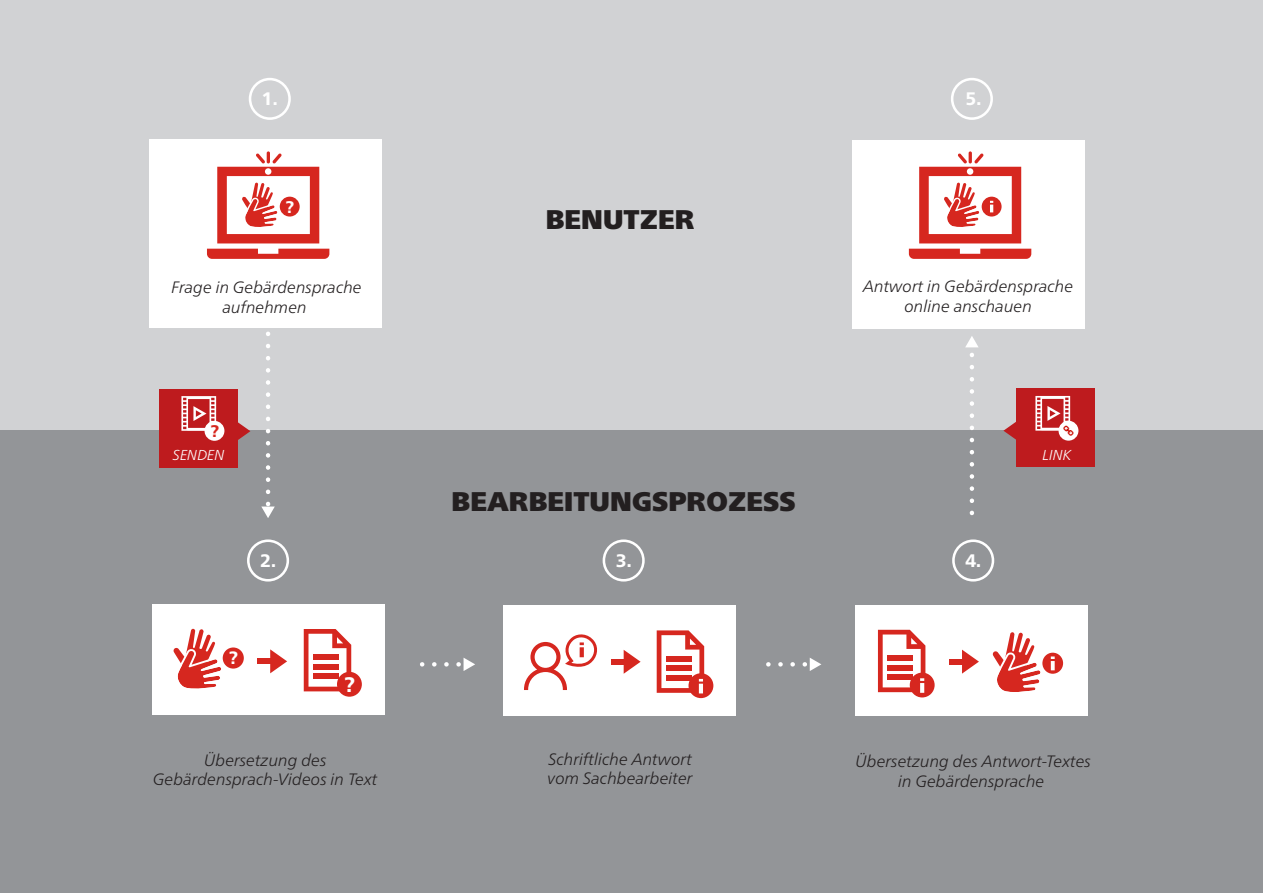
<style>
.page{position:relative;width:1263px;height:893px;background:#fff}
.page>*{position:absolute;margin:0;border:0;box-sizing:border-box;transform-origin:0 0}
.t1{font:27px "Frutiger Neue LT Pro X Black";color:#231f20}
.t2{font:800 21px "Frutiger Neue LT Pro";color:#fff}
.t3{font:800 18.15px "Frutiger Neue LT Pro";color:#fff}
.t4{font:800 17.85px "Frutiger Neue LT Pro";color:#fff}
.t5{font:800 16.8px "Frutiger Neue LT Pro";color:#d6271f}
.t6{font:800 16.8px "Frutiger Neue LT Pro";color:#fff}
.t7{font:italic 300 16.5px/19.8px "Frutiger Neue LT Pro";color:#231f20;text-align:center}
.t8{font:italic 300 14.4px "Frutiger Neue LT Pro";color:#fff}
</style>
<div class="page">
<div style="left:0;top:0;width:1262px;height:892px;background:#d1d2d4"></div>
<div style="left:0;top:430px;width:1263px;height:463px;background:#939598"></div>
<svg style="left:422px;top:658px;width:53px;height:13px"></svg>
<svg style="left:768px;top:658px;width:53px;height:13px"></svg>
<svg style="left:261px;top:334px;width:14px;height:184px"></svg>
<svg style="left:965px;top:336px;width:13px;height:177px"></svg>
<div style="left:247px;top:539px;width:42px;height:43px;border:3px solid #fff;border-radius:50%"></div>
<div style="left:152px;top:604px;width:232px;height:111px;background:#fff"></div>
<svg style="left:304px;top:629px;width:47px;height:62px"></svg>
<div style="left:313px;top:674px;width:26px;height:5px;background:#d6271f"></div>
<div style="left:313px;top:664px;width:26px;height:5px;background:#d6271f"></div>
<div style="left:313px;top:655px;width:26px;height:5px;background:#d6271f"></div>
<div style="left:337px;top:672px;width:25px;height:25px;background:#d6271f;border-radius:50%"></div>
<svg style="left:270px;top:649px;width:17px;height:24px"></svg>
<div style="left:258px;top:659px;width:15px;height:5px;background:#d6271f"></div>
<div style="left:223px;top:647px;width:21px;height:22px;background:#d6271f;border-radius:50%"></div>
<svg style="left:173px;top:629px;width:51px;height:60px"></svg>
<div style="left:603px;top:539px;width:42px;height:43px;border:3px solid #fff;border-radius:50%"></div>
<div style="left:503px;top:605px;width:233px;height:111px;background:#fff"></div>
<svg style="left:524px;top:634px;width:73px;height:56px"></svg>
<div style="left:688px;top:673px;width:25px;height:25px;background:#d6271f;border-radius:50%"></div>
<svg style="left:657px;top:630px;width:47px;height:63px"></svg>
<svg style="left:624px;top:650px;width:17px;height:24px"></svg>
<div style="left:611px;top:659px;width:15px;height:5px;background:#d6271f"></div>
<div style="left:856px;top:605px;width:232px;height:111px;background:#fff"></div>
<svg style="left:962px;top:650px;width:17px;height:24px"></svg>
<div style="left:949px;top:659px;width:16px;height:5px;background:#d6271f"></div>
<div style="left:910px;top:673px;width:25px;height:24px;background:#d6271f;border-radius:50%"></div>
<svg style="left:878px;top:630px;width:47px;height:62px"></svg>
<div style="left:1042px;top:653px;width:21px;height:21px;background:#d6271f;border-radius:50%"></div>
<svg style="left:1051px;top:656px;width:4px;height:14px"></svg>
<svg style="left:992px;top:632px;width:51px;height:60px"></svg>
<div style="left:952px;top:539px;width:42px;height:43px;border:3px solid #fff;border-radius:50%"></div>
<div style="left:159px;top:389px;width:79px;height:79px;background:#be1b1e"></div>
<svg style="left:238px;top:422px;width:12px;height:18px"></svg>
<svg style="left:181px;top:396px;width:35px;height:35px"></svg>
<div style="left:205px;top:421px;width:19px;height:20px;background:#fff;border-radius:50%"></div>
<div style="left:1016px;top:388px;width:78px;height:79px;background:#be1b1e"></div>
<svg style="left:1003px;top:422px;width:13px;height:18px"></svg>
<div style="left:1058px;top:421px;width:20px;height:20px;background:#fff;border-radius:50%"></div>
<div style="left:249px;top:78px;width:42px;height:42px;border:3px solid #fff;border-radius:50%"></div>
<div style="left:150px;top:139px;width:232px;height:189px;background:#fff"></div>
<svg style="left:207px;top:249px;width:122px;height:10px"></svg>
<svg style="left:217px;top:151px;width:102px;height:92px"></svg>
<div style="left:951px;top:78px;width:42px;height:42px;border:3px solid #fff;border-radius:50%"></div>
<div style="left:852px;top:140px;width:233px;height:188px;background:#fff"></div>
<svg style="left:909px;top:249px;width:122px;height:10px"></svg>
<svg style="left:919px;top:153px;width:102px;height:90px"></svg>
<svg style="left:1035px;top:396px;width:39px;height:40px"></svg>
<p class="t3" style="left:262px;top:88px;width:17px">1.</p>
<p class="t6" style="left:286px;top:197px;width:10px">?</p>
<p class="t7" style="left:171px;top:277px;width:192px">Frage in Gebärdensprache aufnehmen</p>
<p class="t5" style="left:210px;top:421px;width:10px">?</p>
<p class="t8" style="left:173px;top:447px;width:53px">SENDEN</p>
<p class="t3" style="left:260px;top:550px;width:17px">2.</p>
<p class="t4" style="left:229px;top:647px;width:11px">?</p>
<p class="t2" style="left:344px;top:672px;width:12px">?</p>
<p class="t7" style="left:153px;top:750px;width:226px">Übersetzung des<br>Gebärdensprach-Videos in Text</p>
<h1 class="t1" style="left:546px;top:203px;width:150px">BENUTZER</h1>
<p class="t1" style="left:451px;top:485px;width:346px">BEARBEITUNGSPROZESS</p>
<p class="t3" style="left:616px;top:550px;width:17px">3.</p>
<p class="t3" style="left:965px;top:88px;width:17px">5.</p>
<p class="t7" style="left:863px;top:277px;width:211px">Antwort in Gebärdensprache online anschauen</p>
<p class="t3" style="left:965px;top:550px;width:17px">4.</p>
<p class="t8" style="left:1042px;top:446px;width:31px">LINK</p>
<p class="t7" style="left:548px;top:749px;width:147px;text-align:left">Schriftliche Antwort vom Sachbearbeiter</p>
<p class="t7" style="left:855px;top:751px;width:237px">Übersetzung des Antwort-Textes in Gebärdensprache</p>
</div>
